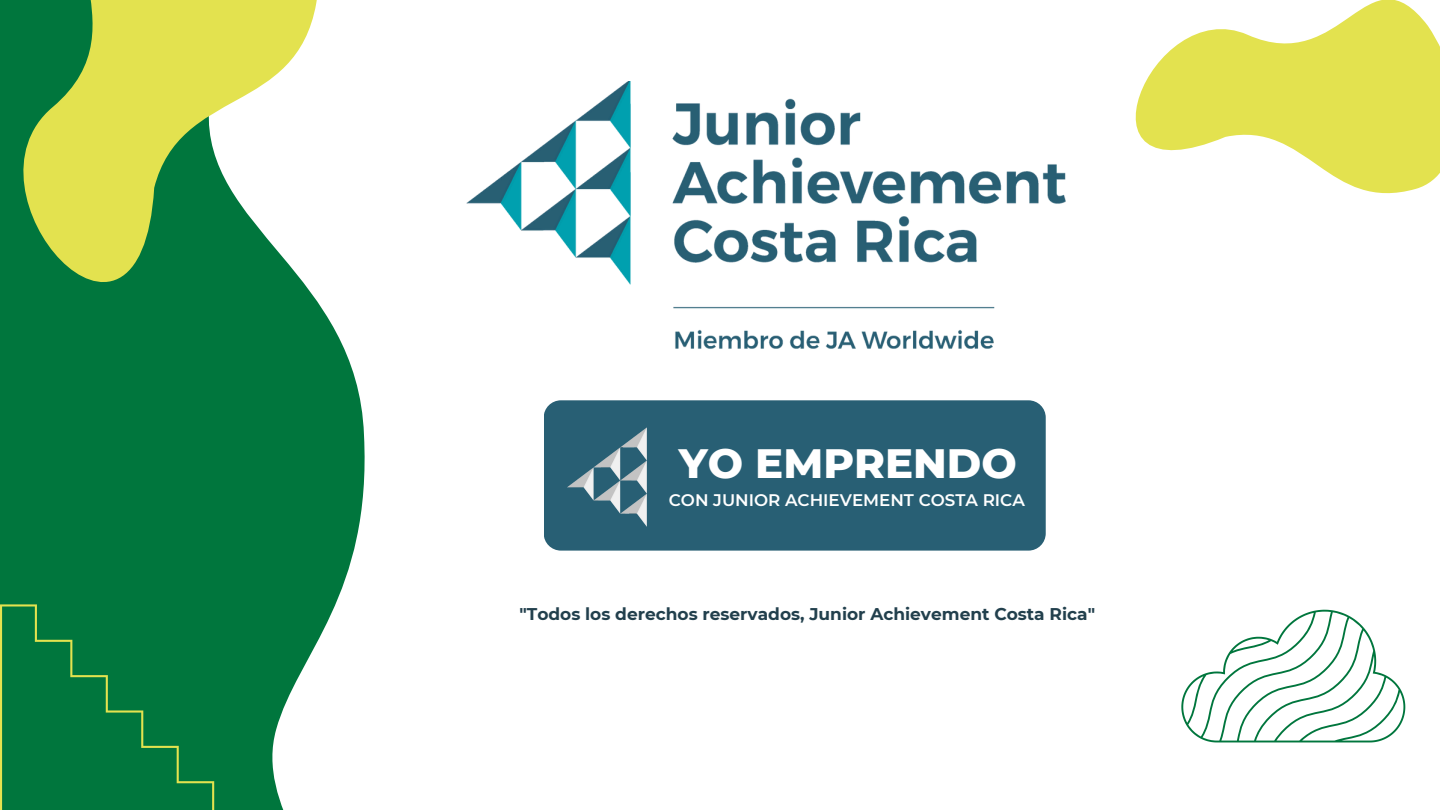
<style>
.page{position:relative;width:1440px;height:810px;background:#fff}
.page>*{position:absolute;margin:0;border:0;box-sizing:border-box;transform-origin:0 0}
.t1{font:800 41.8px "Montserrat";color:#fff}
.t2{font:700 17px "Montserrat";color:#22404d}
.t3{font:600 16.7px "Montserrat";color:#fff}
</style>
<div class="page">
<svg style="left:0;top:400px;width:557px;height:410px"></svg>
<svg style="left:0;top:0;width:401px;height:404px"></svg>
<svg style="left:1181px;top:610px;width:224px;height:132px"></svg>
<img style="left:466px;top:81px;width:598px;height:268px">
<div style="left:544px;top:400px;width:502px;height:151px;background:#285f74;border-radius:17px"></div>
<img style="left:567px;top:427px;width:80px;height:100px">
<div style="left:0;top:604px;width:214px;height:206px;background:#00763d"></div>
<svg style="left:1064px;top:0;width:376px;height:203px;fill:#e3e24f"></svg>
<p class="t1" style="left:679px;top:438px;width:340px">YO EMPRENDO</p>
<p class="t3" style="left:669px;top:490px;width:358px">CON JUNIOR ACHIEVEMENT COSTA RICA</p>
<p class="t2" style="left:519px;top:603px;width:577px">"Todos los derechos reservados, Junior Achievement Costa Rica"</p>
</div>
